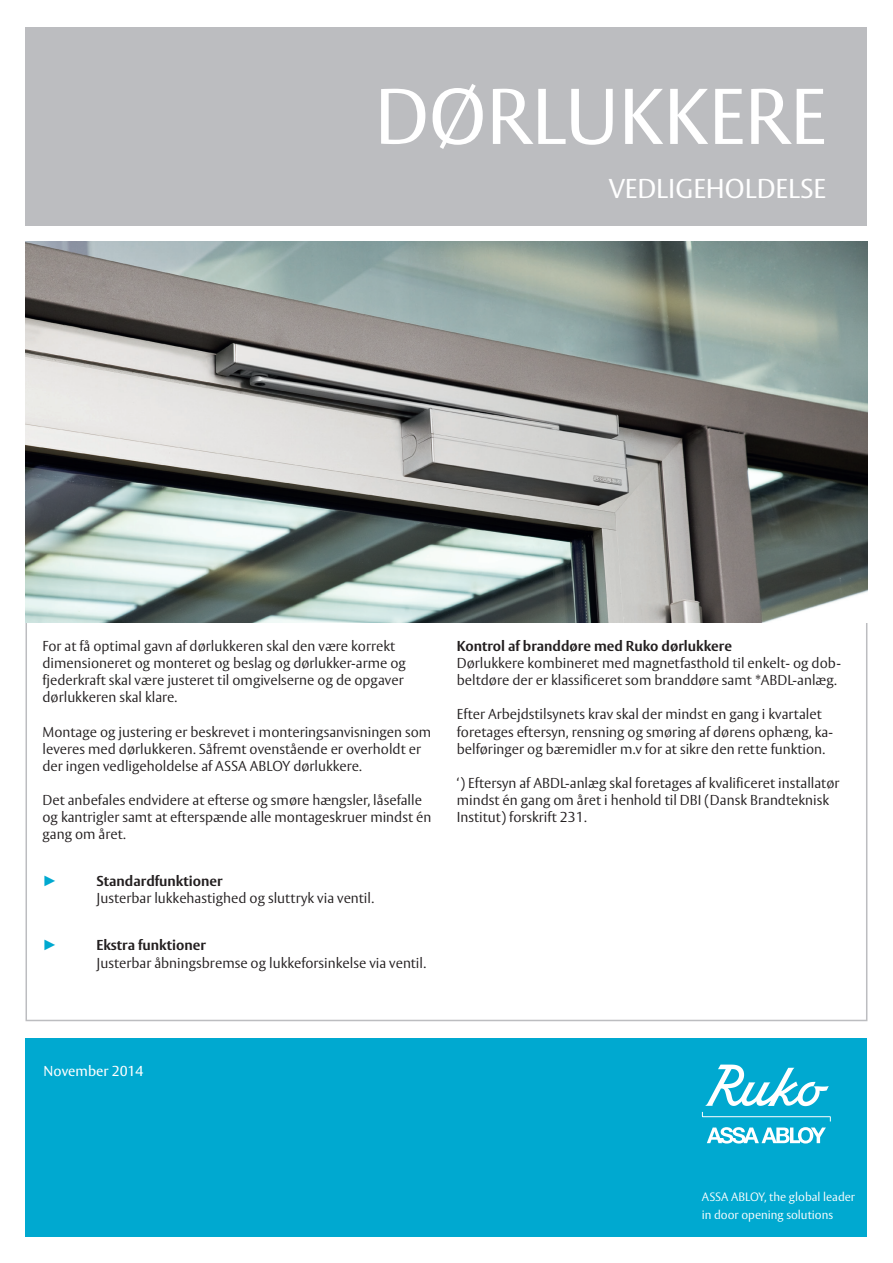
<style>
.page{position:relative;width:893px;height:1263px;background:#fff}
.page>*{position:absolute;margin:0;border:0;box-sizing:border-box;transform-origin:0 0}
.t1{font:78px "ASSA Vesta";color:#fff}
.t2{font:27px "ASSA Vesta";color:#fff}
.t3{font:15px "Arial";color:#00a9d0}
.t4{font:300 14.25px/17.1px "ASSA Vesta";color:#231f20}
.t5{font:700 14.25px "ASSA Vesta";color:#231f20}
.t6{font:14.25px "ASSA Vesta";color:#fff}
.t7{font:300 12px/18px "ASSA Vesta";color:#fff}
</style>
<div class="page">
<img style="left:26px;top:242px;width:841px;height:381px">
<div style="left:26px;top:1038px;width:841px;height:199px;background:#00a9d0"></div>
<div style="left:26px;top:28px;width:841px;height:198px;background:#bcbdc0"></div>
<svg style="left:702px;top:1112px;width:129px;height:9px"></svg>
<svg style="left:707px;top:1127px;width:119px;height:16px"></svg>
<svg style="left:705px;top:1064px;width:124px;height:42px"></svg>
<p class="t1" style="left:375px;top:70px;width:453px">DØRLUKKERE</p>
<p class="t2" style="left:609px;top:172px;width:219px">VEDLIGEHOLDELSE</p>
<p class="t4" style="left:43px;top:638px;width:365px">For at få optimal gavn af dørlukkeren skal den være korrekt dimensioneret og monteret og beslag og dørlukker-arme og fjederkraft skal være justeret til omgivelserne og de opgaver dørlukkeren skal klare.</p>
<p class="t4" style="left:43px;top:724px;width:390px">Montage og justering er beskrevet i monteringsanvisningen som leveres med dørlukkeren. Såfremt ovenstående er overholdt er der ingen vedligeholdelse af ASSA ABLOY dørlukkere.</p>
<p class="t4" style="left:43px;top:792px;width:390px">Det anbefales endvidere at efterse og smøre hængsler, låsefalle og kantrigler samt at efterspænde alle montageskruer mindst én gang om året.</p>
<p class="t3" style="left:43px;top:871px;width:16px">►</p>
<p class="t5" style="left:97px;top:872px;width:127px">Standardfunktioner</p>
<p class="t4" style="left:97px;top:890px;width:279px">Justerbar lukkehastighed og sluttryk via ventil.</p>
<p class="t3" style="left:43px;top:935px;width:16px">►</p>
<p class="t5" style="left:97px;top:937px;width:111px">Ekstra funktioner</p>
<p class="t4" style="left:97px;top:955px;width:331px">Justerbar åbningsbremse og lukkeforsinkelse via ventil.</p>
<p class="t5" style="left:457px;top:637px;width:277px">Kontrol af branddøre med Ruko dørlukkere</p>
<p class="t4" style="left:457px;top:655px;width:386px">Dørlukkere kombineret med magnetfasthold til enkelt- og dob&shy;beltdøre der er klassificeret som branddøre samt *ABDL-anlæg.</p>
<p class="t4" style="left:457px;top:706px;width:378px">Efter Arbejdstilsynets krav skal der mindst en gang i kvartalet foretages eftersyn, rensning og smøring af dørens ophæng, ka&shy;belføringer og bæremidler m.v for at sikre den rette funktion.</p>
<p class="t4" style="left:457px;top:775px;width:384px">‘) Eftersyn af ABDL-anlæg skal foretages af kvalificeret installatør mindst én gang om året i henhold til DBI (Dansk Brandteknisk</p>
<p class="t4" style="left:457px;top:809px;width:131px">Institut) forskrift 231.</p>
<p class="t6" style="left:44px;top:1063px;width:101px">November 2014</p>
<p class="t7" style="left:702px;top:1188px;width:155px">ASSA ABLOY, the global leader in door opening solutions</p>
</div>
